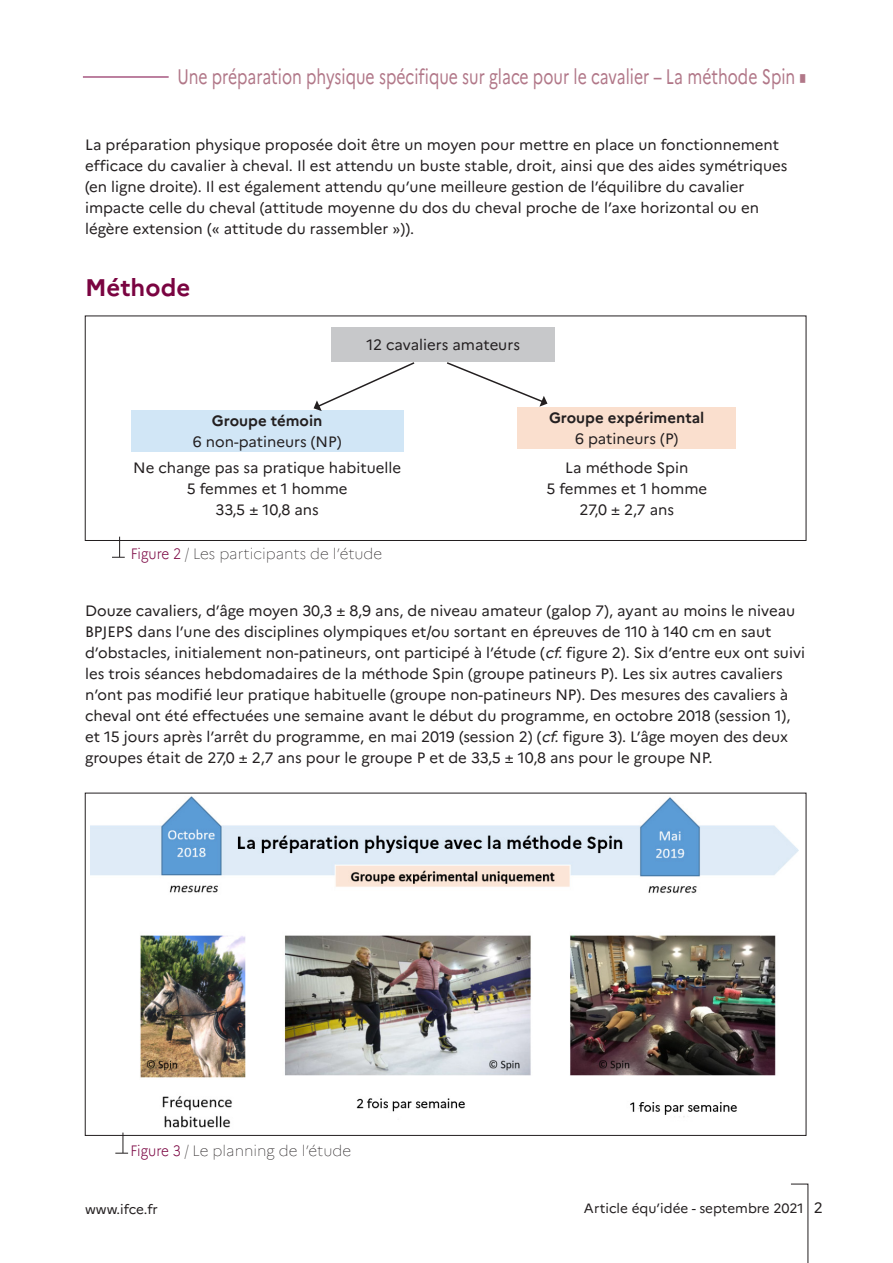
<style>
.page{position:relative;width:893px;height:1263px;background:#fff}
.page>*{position:absolute;margin:0;border:0;box-sizing:border-box;transform-origin:0 0}
.titre_paragraphe{font:700 24px "Marianne";color:#7a0441}
.t1{font:21px "Marianne";color:#b17788;scale:.75 1}
.t2{font:15px/21px "Marianne";color:#231f20}
.t3{font:100 15px "Marianne";color:#231f20;scale:.9 1}
.t4{font:700 15px "Marianne";color:#231f20}
.t5{font:13.5px "Marianne";color:#231f20}
.s1{font-weight:300;color:#7a0441}
.s2{font-style:italic}
.s3{font-size:15px}
</style>
<div class="page">
<svg style="left:791px;top:1183px;width:18px;height:80px"></svg>
<hr style="left:83px;top:77px;width:86px;height:1px;background:#7a0441">
<div style="left:85px;top:316px;width:721px;height:225px;border:1px solid #231f20"></div>
<svg style="left:112px;top:537px;width:13px;height:21px"></svg>
<img style="left:90px;top:797px;width:709px;height:331px">
<svg style="left:115px;top:1132px;width:13px;height:22px"></svg>
<div style="left:131px;top:410px;width:272px;height:41px;background:#d1e6f6"></div>
<div style="left:517px;top:407px;width:219px;height:42px;background:#fadfce"></div>
<svg style="left:314px;top:362px;width:101px;height:49px"></svg>
<svg style="left:447px;top:362px;width:100px;height:45px"></svg>
<div style="left:331px;top:327px;width:224px;height:35px;background:#c7c8ca"></div>
<h2 class="t1" style="left:177px;top:63px;width:840px">Une préparation physique spécifique sur glace pour le cavalier – La méthode Spin ■</h2>
<p class="t2" style="left:85px;top:134px;width:704px">La préparation physique proposée doit être un moyen pour mettre en place un fonctionnement efficace du cavalier à cheval. Il est attendu un buste stable, droit, ainsi que des aides symétriques (en ligne droite). Il est également attendu qu’une meilleure gestion de l’équilibre du cavalier impacte celle du cheval (attitude moyenne du dos du cheval proche de l’axe horizontal ou en légère extension (« attitude du rassembler »)).</p>
<p class="titre_paragraphe" style="left:85px;top:273px;width:107px">Méthode</p>
<p class="t4" style="left:212px;top:411px;width:112px">Groupe témoin</p>
<p class="t2" style="left:193px;top:431px;width:150px">6 non-patineurs (NP)</p>
<p class="t2" style="left:366px;top:335px;width:155px">12 cavaliers amateurs</p>
<p class="t2" style="left:133px;top:458px;width:269px">Ne change pas sa pratique habituelle</p>
<p class="t2" style="left:187px;top:479px;width:162px">5 femmes et 1 homme</p>
<p class="t2" style="left:215px;top:500px;width:105px">33,5 ± 10,8 ans</p>
<p class="t3" style="left:131px;top:544px;width:281px"><span class="s1">Figure 2</span> / Les participants de l’étude</p>
<p class="t4" style="left:549px;top:409px;width:157px">Groupe expérimental</p>
<p class="t2" style="left:575px;top:428px;width:105px">6 patineurs (P)</p>
<p class="t2" style="left:565px;top:457px;width:125px">La méthode Spin</p>
<p class="t2" style="left:546px;top:478px;width:162px">5 femmes et 1 homme</p>
<p class="t2" style="left:580px;top:499px;width:96px">27,0 ± 2,7 ans</p>
<p class="t2" style="left:85px;top:600px;width:721px">Douze cavaliers, d’âge moyen 30,3 ± 8,9 ans, de niveau amateur (galop 7), ayant au moins le niveau BPJEPS dans l’une des disciplines olympiques et/ou sortant en épreuves de 110 à 140 cm en saut d’obstacles, initialement non-patineurs, ont participé à l’étude (<span class="s2">cf.</span>figure 2). Six d’entre eux ont suivi les trois séances hebdomadaires de la méthode Spin (groupe patineurs P). Les six autres cavaliers n’ont pas modifié leur pratique habituelle (groupe non-patineurs NP). Des mesures des cavaliers à cheval ont été effectuées une semaine avant le début du programme, en octobre 2018 (session 1), et 15 jours après l’arrêt du programme, en mai 2019 (session 2) (<span class="s2">cf.</span>figure 3). L’âge moyen des deux groupes était de 27,0 ± 2,7 ans pour le groupe P et de 33,5 ± 10,8 ans pour le groupe NP.</p>
<p class="t3" style="left:130px;top:1142px;width:247px"><span class="s1">Figure 3</span> / Le planning de l’étude</p>
<p class="t5" style="left:85px;top:1201px;width:74px">www.ifce.fr</p>
<p class="t5" style="left:584px;top:1200px;width:240px">Article équ’idée - septembre 2021 <span class="s3">2</span></p>
</div>
